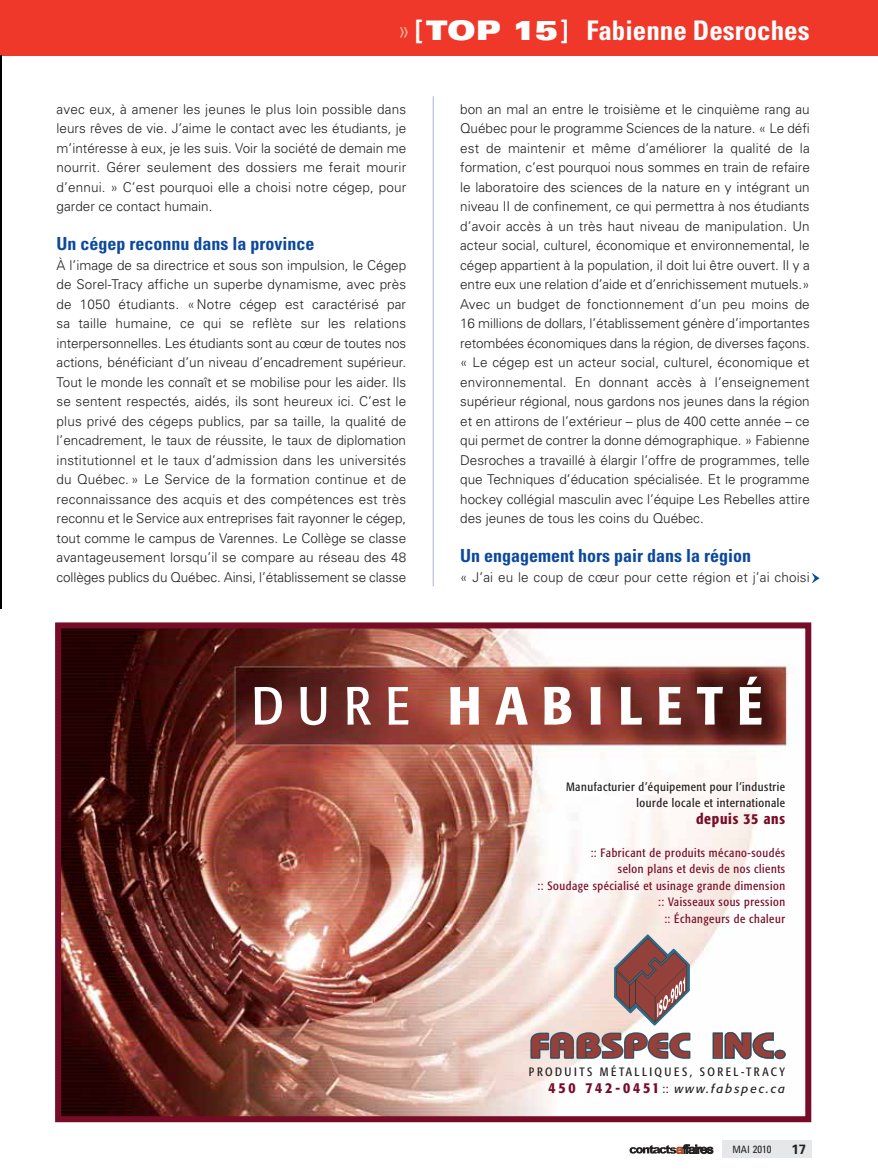
<style>
.page{position:relative;width:878px;height:1176px;background:#fff}
.page>*{position:absolute;margin:0;border:0;box-sizing:border-box;transform-origin:0 0}
.t1{font:500 condensed 53.1px "Formata";letter-spacing:.255em;color:#fff;scale:1.04 1}
.t2{font:700 condensed 27px "Univers";color:#fff}
.t3{font:700 condensed 18px "Univers";color:#0c499c}
.t4{font:500 condensed 15px "Formata";letter-spacing:.05em;color:#770c29}
.t5{font:300 13.5px/19.5px "Univers";color:#231f20;text-align:justify}
.t6{font:700 13.5px "Univers";color:#231f20}
.t7{font:condensed 12px/16.5px "Formata";letter-spacing:.045em;color:#770c29;text-align:right}
.t8{font:condensed 12px/16.5px "Formata";letter-spacing:.045em;color:#231f20;text-align:right}
.t9{font:condensed 12px/16.5px "Formata";letter-spacing:.2em;color:#231f20;text-align:right}
.t10{font:condensed 10.5px "Univers";color:#231f20}
.s1{font-weight:300;color:#f9af94}
.s2{font-weight:900;font-stretch:expanded}
.s3{font-weight:400}
.s4{font-weight:500;font-size:15px;color:#770c29}
.s5{font-style:italic;font-stretch:normal}
.s6{font-size:10.2px}
</style>
<div class="page">
<div style="left:722px;top:1140px;width:89px;height:17px;background:#e6e7e8"></div>
<svg style="left:629px;top:1144px;width:84px;height:9px"></svg>
<hr style="left:433px;top:96px;width:1px;height:490px;background:#adb2d9">
<div style="left:1px;top:0;width:877px;height:56px;background:#ef3829"></div>
<img style="left:0;top:55px;width:1px;height:554px">
<hr style="left:0;top:0;width:1px;height:55px;background:#ef3829">
<svg style="left:811px;top:573px;width:8px;height:10px"></svg>
<img style="left:62px;top:629px;width:735px;height:486px">
<div style="left:55px;top:622px;width:756px;height:500px;border:6px solid #770c29"></div>
<svg style="left:530px;top:1031px;width:160px;height:27px"></svg>
<svg style="left:614px;top:934px;width:76px;height:91px"></svg>
<svg style="left:713px;top:1031px;width:73px;height:28px"></svg>
<h2 class="t2" style="left:399px;top:20px;width:412px"><span class="s1">»</span> [<span class="s2">TOP 15</span>] Fabienne Desroches</h2>
<p class="t5" style="left:57px;top:100px;width:351px">avec eux, à amener les jeunes le plus loin possible dans leurs rêves de vie. J’aime le contact avec les étudiants, je m’intéresse à eux, je les suis. Voir la société de demain me nourrit. Gérer seulement des dossiers me ferait mourir d’ennui. » C’est pourquoi elle a choisi notre cégep, pour garder ce contact humain.</p>
<h3 class="t3" style="left:57px;top:237px;width:259px">Un cégep reconnu dans la province</h3>
<p class="t5" style="left:57px;top:256px;width:351px">À l’image de sa directrice et sous son impulsion, le Cégep de Sorel-Tracy affiche un superbe dynamisme, avec près de 1050 étudiants. «Notre cégep est caractérisé par sa taille humaine, ce qui se reflète sur les relations interpersonnelles. Les étudiants sont au cœur de toutes nos actions, bénéficiant d’un niveau d’encadrement supérieur.<br>Tout le monde les connaît et se mobilise pour les aider. Ils se sentent respectés, aidés, ils sont heureux ici. C’est le plus privé des cégeps publics, par sa taille, la qualité de l’encadrement, le taux de réussite, le taux de diplomation institutionnel et le taux d’admission dans les universités du Québec.» Le Service de la formation continue et de reconnaissance des acquis et des compétences est très reconnu et le Service aux entreprises fait rayonner le cégep, tout comme le campus de Varennes. Le Collège se classe avantageusement lorsqu’il se compare au réseau des 48 collèges publics du Québec. Ainsi, l’établissement se classe</p>
<p class="t5" style="left:460px;top:100px;width:351px">bon an mal an entre le troisième et le cinquième rang au Québec pour le programme Sciences de la nature. « Le défi est de maintenir et même d’améliorer la qualité de la formation, c’est pourquoi nous sommes en train de refaire le laboratoire des sciences de la nature en y intégrant un niveau II de confinement, ce qui permettra à nos étudiants d’avoir accès à un très haut niveau de manipulation. Un acteur social, culturel, économique et environnemental, le cégep appartient à la population, il doit lui être ouvert. Il y a entre eux une relation d’aide et d’enrichissement mutuels.» Avec un budget de fonctionnement d’un peu moins de 16 millions de dollars, l’établissement génère d’importantes retombées économiques dans la région, de diverses façons. « Le cégep est un acteur social, culturel, économique et environnemental. En donnant accès à l’enseignement supérieur régional, nous gardons nos jeunes dans la région et en attirons de l’extérieur – plus de 400 cette année – ce qui permet de contrer la donne démographique. » Fabienne Desroches a travaillé à élargir l’offre de programmes, telle que Techniques d’éducation spécialisée. Et le programme hockey collégial masculin avec l’équipe Les Rebelles attire des jeunes de tous les coins du Québec.</p>
<h3 class="t3" style="left:460px;top:549px;width:292px">Un engagement hors pair dans la région</h3>
<p class="t5" style="left:460px;top:568px;width:351px">« J’ai eu le coup de cœur pour cette région et j’ai choisi</p>
<h1 class="t1" style="left:252px;top:684px;width:493px"><span class="s3">DURE</span> HABILETÉ</h1>
<p class="t8" style="left:566px;top:779px;width:221px">Manufacturier d’équipement pour l’industrie lourde locale et internationale</p>
<p class="t4" style="left:696px;top:812px;width:91px">depuis 35 ans</p>
<p class="t7" style="left:537px;top:845px;width:249px">:: Fabricant de produits mécano-soudés<br>selon plans et devis de nos clients<br>:: Soudage spécialisé et usinage grande dimension :: Vaisseaux sous pression<br>:: Échangeurs de chaleur</p>
<p class="t9" style="left:529px;top:1064px;width:258px">PRODUITS MÉTALLIQUES, SOREL-TRACY<br><span class="s4">450 742-0451</span>:: <span class="s5">www.fabspec.ca</span></p>
<p class="t10" style="left:732px;top:1145px;width:41px"><span class="s6">MAI</span> 2010</p>
<p class="t6" style="left:791px;top:1144px;width:16px">17</p>
</div>
